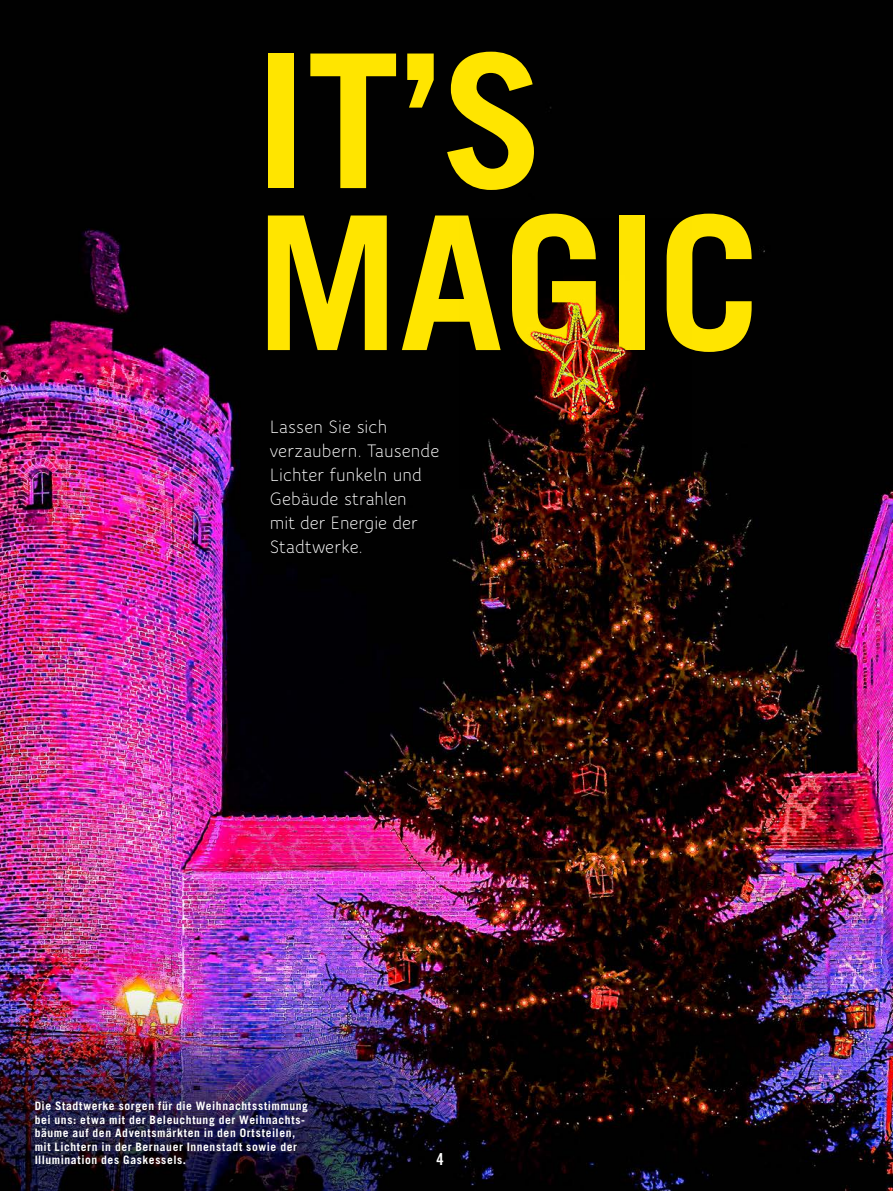
<style>
.page{position:relative;width:893px;height:1191px;background:#fff}
.page>*{position:absolute;margin:0;border:0;box-sizing:border-box;transform-origin:0 0}
.t1{font:700 186.3px/161.9px "Trade Gothic LT Std";color:#ffe500}
.t2{font:19.5px/24px "Speak OT";letter-spacing:.005em;color:#fff}
.t3{font:16.5px "Trade Gothic LT Std Bd Cn 20";color:#fff}
.t4{font:700 11.7px/13.5px "Trade Gothic LT Std";letter-spacing:.05em;color:#fff}
</style>
<div class="page">
<img style="left:0;top:0;width:893px;height:1191px">
<img style="left:459px;top:218px;width:232px;height:270px">
<h1 class="t1" style="left:255px;top:38px;width:508px">IT’S<br>MAGIC</h1>
<h2 class="t2" style="left:270px;top:414px;width:171px">Lassen Sie sich verzaubern. Tausende<br>Lichter funkeln und<br>Gebäude strahlen<br>mit der Energie der<br>Stadtwerke.</h2>
<p class="t4" style="left:35px;top:1099px;width:275px">Die Stadtwerke sorgen für die Weihnachtsstimmung bei uns: etwa mit der Beleuchtung der Weihnachts&shy;bäume auf den Adventsmärkten in den Ortsteilen, mit Lichtern in der Bernauer Innenstadt sowie der Illumination des Gaskessels.</p>
<h3 class="t3" style="left:436px;top:1148px;width:9px">4</h3>
</div>
